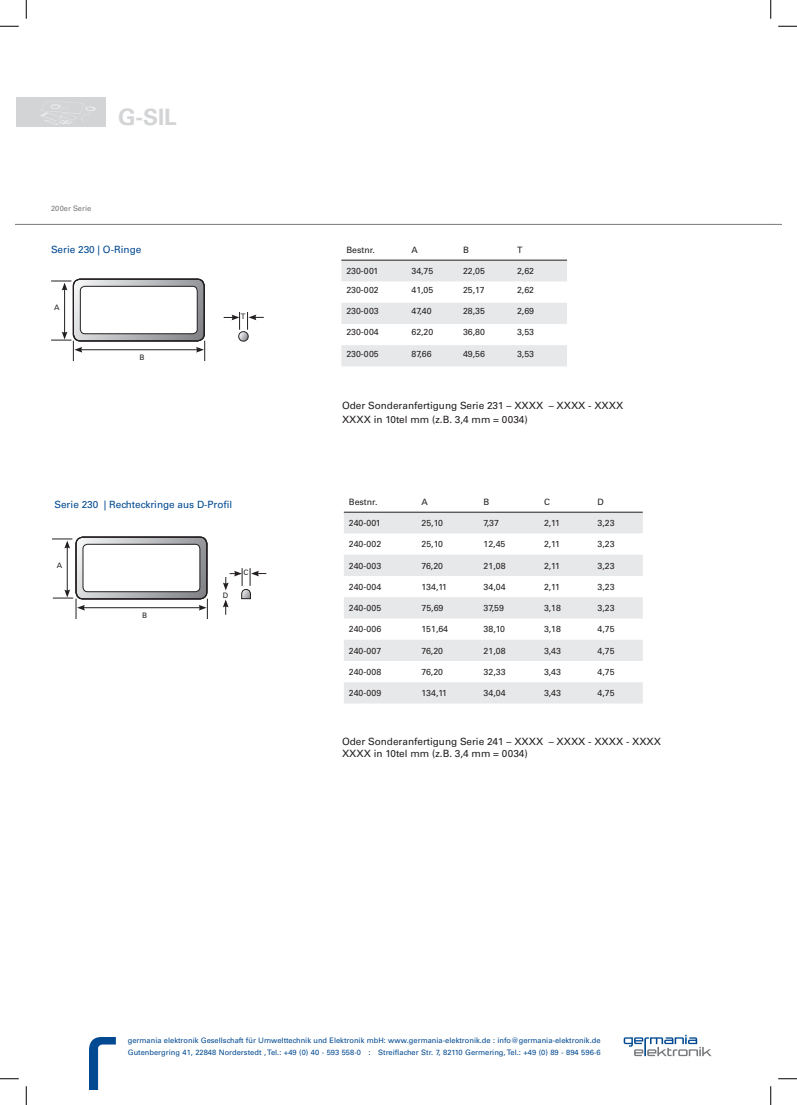
<style>
.page{position:relative;width:797px;height:1105px;background:#fff}
.page>*{position:absolute;margin:0;border:0;box-sizing:border-box;transform-origin:0 0}
.t1{font:700 22.5px "Univers LT Std";color:#d3d4d6}
.t2{font:10px/14.1px "Univers LT Std";color:#231f20}
.t3{font:10px "Univers LT Std";color:#014990}
.t4{font:8.75px "Univers LT Std";color:#231f20}
.t5{font:7.5px/11.2px "Univers LT Std";color:#014990}
.t6{font:7.5px "Univers LT Std";color:#76787b}
.t7{font:7.5px "Univers LT Std";color:#231f20}
</style>
<div class="page">
<hr style="left:16px;top:224px;width:754px;height:1px;background:#76787b">
<img style="left:89px;top:1038px;width:27px;height:51px">
<svg style="left:623px;top:1035px;width:88px;height:21px"></svg>
<div style="left:16px;top:97px;width:89px;height:30px;background:#d3d4d6"></div>
<img style="left:40px;top:104px;width:56px;height:21px">
<svg style="left:341px;top:261px;width:226px;height:105px"></svg>
<hr style="left:341px;top:260px;width:226px;height:1px;background:#231f20">
<svg style="left:344px;top:513px;width:298px;height:190px;fill:#e7e8e9"></svg>
<hr style="left:344px;top:512px;width:298px;height:1px;background:#231f20">
<svg style="left:73px;top:279px;width:131px;height:62px;background:#b4b5b8"></svg>
<div style="left:73px;top:279px;width:131px;height:63px;border:1px solid #231f20;border-radius:7px"></div>
<div style="left:73px;top:279px;width:132px;height:62px;border:1px solid #231f20;border-radius:7px"></div>
<div style="left:80px;top:286px;width:117px;height:48px;background:#fff;border-radius:5px"></div>
<div style="left:80px;top:286px;width:118px;height:48px;border:1px solid #231f20;border-radius:5px"></div>
<hr style="left:80px;top:349px;width:118px;height:1px;background:#231f20">
<svg style="left:196px;top:341px;width:9px;height:20px"></svg>
<hr style="left:64px;top:289px;width:1px;height:45px;background:#231f20">
<svg style="left:51px;top:281px;width:20px;height:10px"></svg>
<svg style="left:51px;top:332px;width:31px;height:29px"></svg>
<svg style="left:224px;top:312px;width:40px;height:30px"></svg>
<svg style="left:76px;top:537px;width:131px;height:62px;background:#b1b2b5"></svg>
<div style="left:75px;top:537px;width:132px;height:62px;border:1px solid #231f20;border-radius:7px"></div>
<div style="left:76px;top:536px;width:131px;height:63px;border:1px solid #231f20;border-radius:7px"></div>
<div style="left:83px;top:544px;width:117px;height:48px;background:#fff;border-radius:5px"></div>
<div style="left:82px;top:544px;width:118px;height:48px;border:1px solid #231f20;border-radius:5px"></div>
<hr style="left:83px;top:607px;width:118px;height:1px;background:#231f20">
<svg style="left:199px;top:599px;width:9px;height:20px"></svg>
<hr style="left:67px;top:546px;width:1px;height:45px;background:#231f20">
<svg style="left:52px;top:539px;width:20px;height:9px"></svg>
<svg style="left:53px;top:590px;width:32px;height:29px"></svg>
<svg style="left:223px;top:568px;width:43px;height:47px"></svg>
<svg style="left:0;top:25px;width:19px;height:2px"></svg>
<svg style="left:778px;top:25px;width:19px;height:2px"></svg>
<svg style="left:0;top:1078px;width:19px;height:1px"></svg>
<svg style="left:778px;top:1078px;width:19px;height:1px"></svg>
<svg style="left:25px;top:0;width:2px;height:19px"></svg>
<svg style="left:25px;top:1086px;width:2px;height:19px"></svg>
<svg style="left:770px;top:0;width:1px;height:19px"></svg>
<svg style="left:770px;top:1086px;width:1px;height:19px"></svg>
<h1 class="t1" style="left:118px;top:109px;width:60px">G-SIL</h1>
<p class="t6" style="left:51px;top:205px;width:42px">200er Serie</p>
<p class="t3" style="left:51px;top:246px;width:92px">Serie 230 | O-Ringe</p>
<p class="t7" style="left:54px;top:305px;width:7px">A</p>
<p class="t7" style="left:139px;top:354px;width:7px">B</p>
<p class="t7" style="left:241px;top:314px;width:6px">T</p>
<p class="t3" style="left:55px;top:501px;width:179px">Serie 230 | Rechteckringe aus D-Profil</p>
<p class="t7" style="left:57px;top:563px;width:7px">A</p>
<p class="t7" style="left:142px;top:612px;width:7px">B</p>
<p class="t7" style="left:223px;top:592px;width:7px">D</p>
<p class="t7" style="left:243px;top:570px;width:7px">C</p>
<p class="t4" style="left:346px;top:246px;width:30px">Bestnr.</p>
<p class="t4" style="left:411px;top:246px;width:8px">A</p>
<p class="t4" style="left:463px;top:246px;width:7px">B</p>
<p class="t4" style="left:517px;top:246px;width:7px">T</p>
<p class="t4" style="left:346px;top:267px;width:33px">230-001</p>
<p class="t4" style="left:411px;top:267px;width:23px">34,75</p>
<p class="t4" style="left:463px;top:267px;width:23px">22,05</p>
<p class="t4" style="left:517px;top:267px;width:19px">2,62</p>
<p class="t4" style="left:346px;top:286px;width:34px">230-002</p>
<p class="t4" style="left:411px;top:286px;width:23px">41,05</p>
<p class="t4" style="left:463px;top:286px;width:23px">25,17</p>
<p class="t4" style="left:517px;top:286px;width:19px">2,62</p>
<p class="t4" style="left:346px;top:307px;width:34px">230-003</p>
<p class="t4" style="left:411px;top:307px;width:22px">47,40</p>
<p class="t4" style="left:463px;top:307px;width:23px">28,35</p>
<p class="t4" style="left:517px;top:307px;width:19px">2,69</p>
<p class="t4" style="left:346px;top:329px;width:34px">230-004</p>
<p class="t4" style="left:411px;top:329px;width:23px">62,20</p>
<p class="t4" style="left:463px;top:329px;width:23px">36,80</p>
<p class="t4" style="left:517px;top:329px;width:19px">3,53</p>
<p class="t4" style="left:346px;top:350px;width:34px">230-005</p>
<p class="t4" style="left:411px;top:350px;width:22px">87,66</p>
<p class="t4" style="left:463px;top:350px;width:23px">49,56</p>
<p class="t4" style="left:517px;top:350px;width:19px">3,53</p>
<p class="t2" style="left:342px;top:399px;width:283px">Oder Sonderanfertigung Serie 231 – XXXX – XXXX - XXXX<br>XXXX in 10tel mm (z.B. 3,4 mm = 0034)</p>
<p class="t4" style="left:349px;top:498px;width:30px">Bestnr.</p>
<p class="t4" style="left:421px;top:498px;width:8px">A</p>
<p class="t4" style="left:483px;top:498px;width:7px">B</p>
<p class="t4" style="left:544px;top:498px;width:7px">C</p>
<p class="t4" style="left:597px;top:498px;width:8px">D</p>
<p class="t4" style="left:349px;top:519px;width:33px">240-001</p>
<p class="t4" style="left:421px;top:519px;width:23px">25,10</p>
<p class="t4" style="left:483px;top:519px;width:17px">7,37</p>
<p class="t4" style="left:544px;top:519px;width:17px">2,11</p>
<p class="t4" style="left:597px;top:519px;width:19px">3,23</p>
<p class="t4" style="left:349px;top:541px;width:34px">240-002</p>
<p class="t4" style="left:421px;top:541px;width:23px">25,10</p>
<p class="t4" style="left:483px;top:541px;width:23px">12,45</p>
<p class="t4" style="left:544px;top:541px;width:17px">2,11</p>
<p class="t4" style="left:597px;top:541px;width:19px">3,23</p>
<p class="t4" style="left:349px;top:562px;width:34px">240-003</p>
<p class="t4" style="left:421px;top:562px;width:23px">76,20</p>
<p class="t4" style="left:483px;top:562px;width:23px">21,08</p>
<p class="t4" style="left:544px;top:562px;width:17px">2,11</p>
<p class="t4" style="left:597px;top:562px;width:19px">3,23</p>
<p class="t4" style="left:349px;top:583px;width:34px">240-004</p>
<p class="t4" style="left:421px;top:583px;width:27px">134,11</p>
<p class="t4" style="left:483px;top:583px;width:23px">34,04</p>
<p class="t4" style="left:544px;top:583px;width:17px">2,11</p>
<p class="t4" style="left:597px;top:583px;width:19px">3,23</p>
<p class="t4" style="left:349px;top:604px;width:34px">240-005</p>
<p class="t4" style="left:421px;top:604px;width:23px">75,69</p>
<p class="t4" style="left:483px;top:604px;width:22px">37,59</p>
<p class="t4" style="left:544px;top:604px;width:18px">3,18</p>
<p class="t4" style="left:597px;top:604px;width:19px">3,23</p>
<p class="t4" style="left:349px;top:626px;width:34px">240-006</p>
<p class="t4" style="left:421px;top:626px;width:28px">151,64</p>
<p class="t4" style="left:483px;top:626px;width:23px">38,10</p>
<p class="t4" style="left:544px;top:626px;width:18px">3,18</p>
<p class="t4" style="left:597px;top:626px;width:19px">4,75</p>
<p class="t4" style="left:349px;top:647px;width:34px">240-007</p>
<p class="t4" style="left:421px;top:647px;width:23px">76,20</p>
<p class="t4" style="left:483px;top:647px;width:23px">21,08</p>
<p class="t4" style="left:544px;top:647px;width:19px">3,43</p>
<p class="t4" style="left:597px;top:647px;width:19px">4,75</p>
<p class="t4" style="left:349px;top:668px;width:34px">240-008</p>
<p class="t4" style="left:421px;top:668px;width:23px">76,20</p>
<p class="t4" style="left:483px;top:668px;width:23px">32,33</p>
<p class="t4" style="left:544px;top:668px;width:19px">3,43</p>
<p class="t4" style="left:597px;top:668px;width:19px">4,75</p>
<p class="t4" style="left:349px;top:689px;width:34px">240-009</p>
<p class="t4" style="left:421px;top:689px;width:27px">134,11</p>
<p class="t4" style="left:483px;top:689px;width:23px">34,04</p>
<p class="t4" style="left:544px;top:689px;width:19px">3,43</p>
<p class="t4" style="left:597px;top:689px;width:19px">4,75</p>
<p class="t2" style="left:342px;top:736px;width:320px;line-height:12.5px">Oder Sonderanfertigung Serie 241 – XXXX – XXXX - XXXX - XXXX<br>XXXX in 10tel mm (z.B. 3,4 mm = 0034)</p>
<p class="t5" style="left:128px;top:1036px;width:474px">germania elektronik Gesellschaft für Umwelttechnik und Elektronik mbH: www.germania-elektronik.de : info@germania-elektronik.de<br>Gutenbergring 41, 22848 Norderstedt , Tel.: +49 (0) 40 - 593 558-0 : Streiflacher Str. 7, 82110 Germering, Tel.: +49 (0) 89 - 894 596-6</p>
</div>
